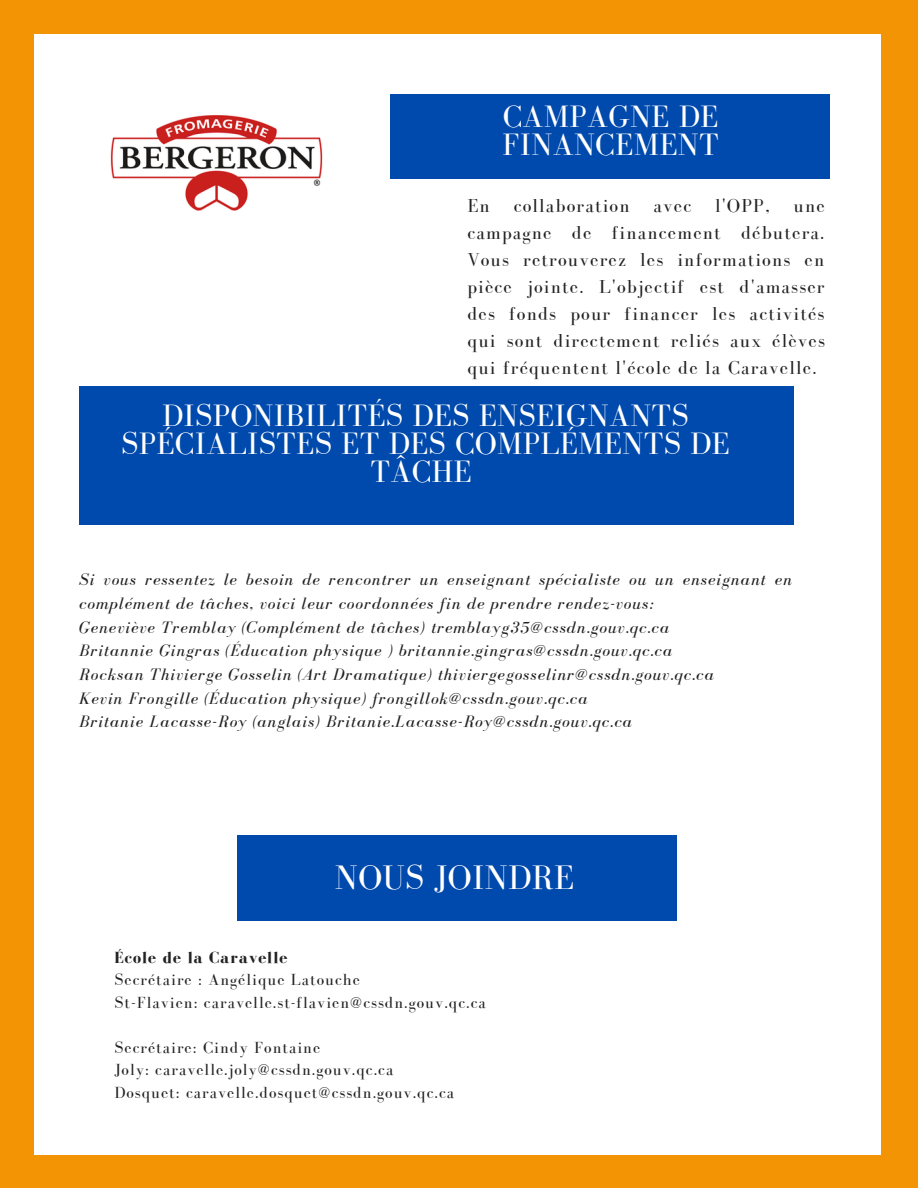
<style>
.page{position:relative;width:918px;height:1188px;background:#f29404}
.page>*{position:absolute;margin:0;border:0;box-sizing:border-box;transform-origin:0 0}
.t1{font:34.95px "Bodoni FLF";letter-spacing:.01em;color:#fff}
.t2{font:31.8px/28.2px "Bodoni FLF";letter-spacing:.01em;color:#fff}
.t3{font:19.35px/27px "Bodoni FLF";letter-spacing:.06em;color:#222;text-align:justify}
.t4{font:italic 17.1px/23.7px "Bodoni FLF";letter-spacing:.06em;color:#222}
.t5{font:16.5px/22.5px "Bodoni FLF";letter-spacing:.06em;color:#222}
.t6{font:700 16.5px "Bodoni FLF";letter-spacing:.06em;color:#222}
</style>
<div class="page">
<div style="left:35px;top:12px;width:846px;height:1165px;background:#fff"></div>
<div style="left:35px;top:1156px;width:846px;height:32px;background:#f29404"></div>
<div style="left:35px;top:0;width:846px;height:34px;background:#f29404"></div>
<div style="left:390px;top:95px;width:440px;height:84px;background:#004aad"></div>
<div style="left:237px;top:836px;width:440px;height:84px;background:#004aad"></div>
<img style="left:110px;top:115px;width:213px;height:96px">
<div style="left:79px;top:387px;width:715px;height:137px;background:#004aad"></div>
<h2 class="t2" style="left:502px;top:102px;width:218px">CAMPAGNE DE<br>FINANCEMENT</h2>
<p class="t3" style="left:467px;top:192px;width:359px">En collaboration avec l'OPP, une campagne de financement débutera.<br>Vous retrouverez les informations en pièce jointe. L'objectif est d'amasser des fonds pour financer les activités qui sont directement reliés aux élèves qui fréquentent l'école de la Caravelle.</p>
<h2 class="t2" style="left:121px;top:401px;width:610px;text-align:center">DISPONIBILITÉS DES ENSEIGNANTS<br>SPÉCIALISTES ET DES COMPLÉMENTS DE<br>TÂCHE</h2>
<p class="t4" style="left:79px;top:568px;width:714px">Si vous ressentez le besoin de rencontrer un enseignant spécialiste ou un enseignant en complément de tâches, voici leur coordonnées fin de prendre rendez-vous:<br>Geneviève Tremblay (Complément de tâches) tremblayg35@cssdn.gouv.qc.ca<br>Britannie Gingras (Éducation physique ) britannie.gingras@cssdn.gouv.qc.ca<br>Rocksan Thivierge Gosselin (Art Dramatique) thiviergegosselinr@cssdn.gouv.qc.ca<br>Kevin Frongille (Éducation physique) frongillok@cssdn.gouv.qc.ca<br>Britanie Lacasse-Roy (anglais) Britanie.Lacasse-Roy@cssdn.gouv.qc.ca</p>
<h1 class="t1" style="left:335px;top:858px;width:241px">NOUS JOINDRE</h1>
<p class="t6" style="left:115px;top:948px;width:174px">École de la Caravelle</p>
<p class="t5" style="left:115px;top:968px;width:373px">Secrétaire : Angélique Latouche<br>St-Flavien: caravelle.st-flavien@cssdn.gouv.qc.ca</p>
<p class="t5" style="left:115px;top:1036px;width:341px">Secrétaire: Cindy Fontaine<br>Joly: caravelle.joly@cssdn.gouv.qc.ca<br>Dosquet: caravelle.dosquet@cssdn.gouv.qc.ca</p>
</div>
